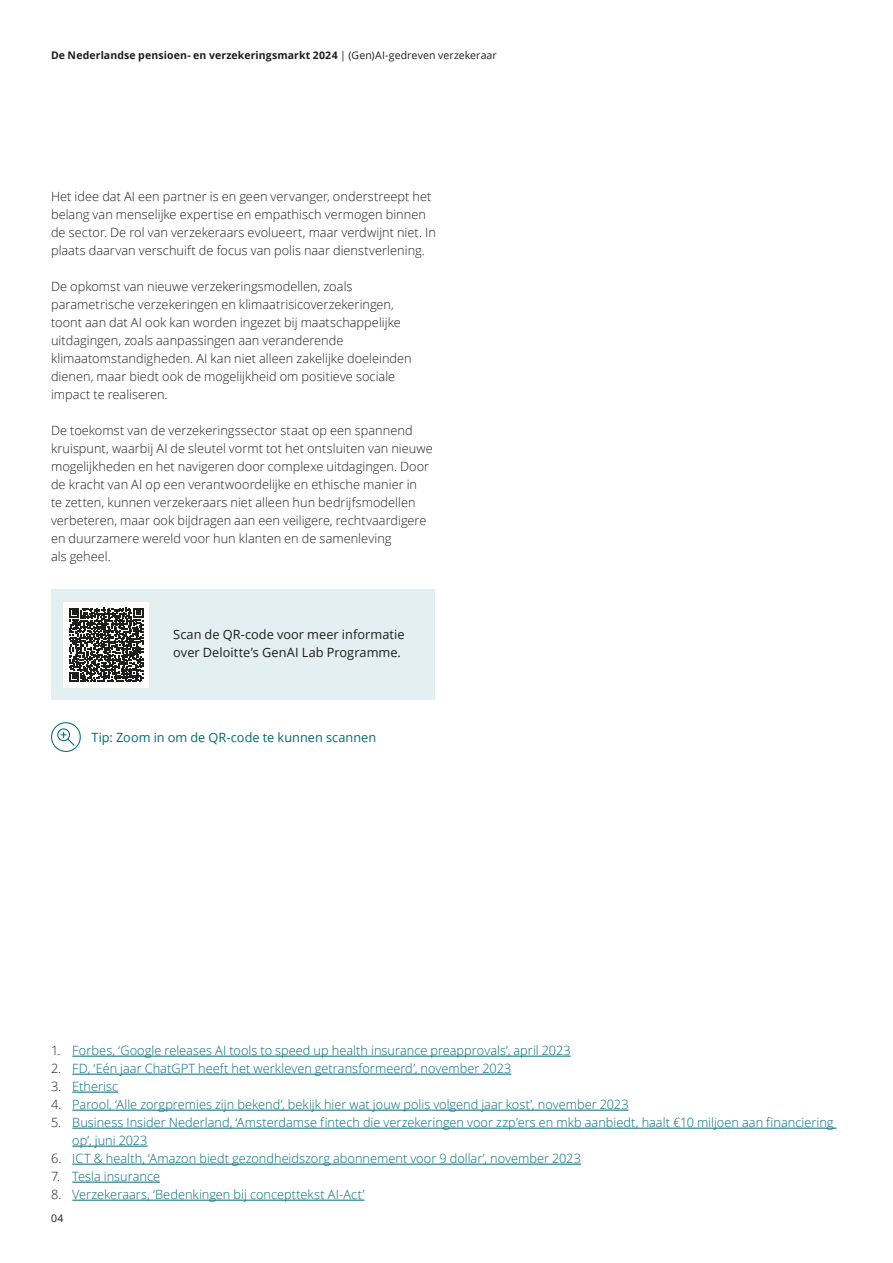
<style>
.page{position:relative;width:893px;height:1263px;background:#fff}
.page>*{position:absolute;margin:0;border:0;box-sizing:border-box;transform-origin:0 0}
.Body_copy__8_5_12pt{font:300 12.75px/18px "Open Sans";color:#1d1d1b}
.Body_copy__8_5_12pt-2{font:300 12.75px/18px "Open Sans";letter-spacing:.005em;color:#006a78}
.Body_copy__8_5_12pt-3{font:12.75px/18px "Open Sans";letter-spacing:.005em;color:#1d1d1b}
.Body_copy__8_5_12pt-4{font:12.75px "Open Sans";letter-spacing:.005em;color:#006a78}
.Brochure_title___Left_pg__folio_7_9_5pt{font:700 10.5px "Open Sans";letter-spacing:.015em;color:#1d1d1b}
.t1{font:10.5px "Open Sans";color:#1d1d1b}
.s1{font-weight:400}
.s2{color:#1d1d1b}
</style>
<div class="page">
<div style="left:51px;top:589px;width:383px;height:111px;background:#e4eff2"></div>
<div style="left:64px;top:602px;width:85px;height:85px;background:#fff"></div>
<svg style="left:69px;top:608px;width:74px;height:74px"></svg>
<hr style="left:72px;top:1056px;width:499px;height:1px;background:#006a78">
<hr style="left:72px;top:1074px;width:439px;height:1px;background:#006a78">
<hr style="left:72px;top:1092px;width:46px;height:1px;background:#006a78">
<hr style="left:72px;top:1110px;width:557px;height:1px;background:#006a78">
<hr style="left:72px;top:1128px;width:765px;height:1px;background:#006a78">
<hr style="left:72px;top:1146px;width:76px;height:1px;background:#006a78">
<hr style="left:72px;top:1164px;width:509px;height:1px;background:#006a78">
<hr style="left:72px;top:1182px;width:88px;height:1px;background:#006a78">
<hr style="left:72px;top:1200px;width:293px;height:1px;background:#006a78">
<svg style="left:51px;top:722px;width:30px;height:30px"></svg>
<p class="Brochure_title___Left_pg__folio_7_9_5pt" style="left:51px;top:48px;width:447px">De Nederlandse pensioen- en verzekeringsmarkt 2024 <span class="s1">| (Gen)AI-gedreven verzekeraar</span></p>
<p class="Body_copy__8_5_12pt" style="left:51px;top:187px;width:386px">Het idee dat AI een partner is en geen vervanger, onderstreept het belang van menselijke expertise en empathisch vermogen binnen de sector. De rol van verzekeraars evolueert, maar verdwijnt niet. In plaats daarvan verschuift de focus van polis naar dienstverlening.</p>
<p class="Body_copy__8_5_12pt" style="left:51px;top:277px;width:362px">De opkomst van nieuwe verzekeringsmodellen, zoals parametrische verzekeringen en klimaatrisicoverzekeringen, toont aan dat AI ook kan worden ingezet bij maatschappelijke uitdagingen, zoals aanpassingen aan veranderende klimaatomstandigheden. AI kan niet alleen zakelijke doeleinden dienen, maar biedt ook de mogelijkheid om positieve sociale impact te realiseren.</p>
<p class="Body_copy__8_5_12pt" style="left:51px;top:421px;width:383px">De toekomst van de verzekeringssector staat op een spannend kruispunt, waarbij AI de sleutel vormt tot het ontsluiten van nieuwe mogelijkheden en het navigeren door complexe uitdagingen. Door de kracht van AI op een verantwoordelijke en ethische manier in<br>te zetten, kunnen verzekeraars niet alleen hun bedrijfsmodellen verbeteren, maar ook bijdragen aan een veiligere, rechtvaardigere en duurzamere wereld voor hun klanten en de samenleving<br>als geheel.</p>
<p class="Body_copy__8_5_12pt-3" style="left:173px;top:625px;width:233px">Scan de QR-code voor meer informatie over Deloitte’s GenAI Lab Programme.</p>
<p class="Body_copy__8_5_12pt-4" style="left:91px;top:729px;width:286px">Tip: Zoom in om de QR-code te kunnen scannen</p>
<p class="Body_copy__8_5_12pt-2" style="left:51px;top:1041px;width:521px"><span class="s2">1.</span> Forbes, ‘Google releases AI tools to speed up health insurance preapprovals’, april 2023</p>
<p class="Body_copy__8_5_12pt-2" style="left:51px;top:1059px;width:462px"><span class="s2">2.</span> FD, ‘Eén jaar ChatGPT heeft het werkleven getransformeerd’, november 2023</p>
<p class="Body_copy__8_5_12pt-2" style="left:51px;top:1077px;width:69px"><span class="s2">3.</span> Etherisc</p>
<p class="Body_copy__8_5_12pt-2" style="left:51px;top:1095px;width:579px"><span class="s2">4.</span> Parool, ‘Alle zorgpremies zijn bekend’, bekijk hier wat jouw polis volgend jaar kost’, november 2023</p>
<p class="Body_copy__8_5_12pt-2" style="left:72px;top:1113px;width:763px;text-indent:-21px"><span class="s2">5.</span> Business Insider Nederland, ‘Amsterdamse fintech die verzekeringen voor zzp’ers en mkb aanbiedt, haalt €10 miljoen aan financiering op’, juni 2023</p>
<p class="Body_copy__8_5_12pt-2" style="left:51px;top:1149px;width:531px"><span class="s2">6.</span> ICT &amp; health, ‘Amazon biedt gezondheidszorg abonnement voor 9 dollar’, november 2023</p>
<p class="Body_copy__8_5_12pt-2" style="left:51px;top:1167px;width:111px"><span class="s2">7.</span> Tesla insurance</p>
<p class="Body_copy__8_5_12pt-2" style="left:51px;top:1185px;width:315px"><span class="s2">8.</span> Verzekeraars, ‘Bedenkingen bij concepttekst AI-Act’</p>
<p class="t1" style="left:51px;top:1211px;width:14px">04</p>
</div>
